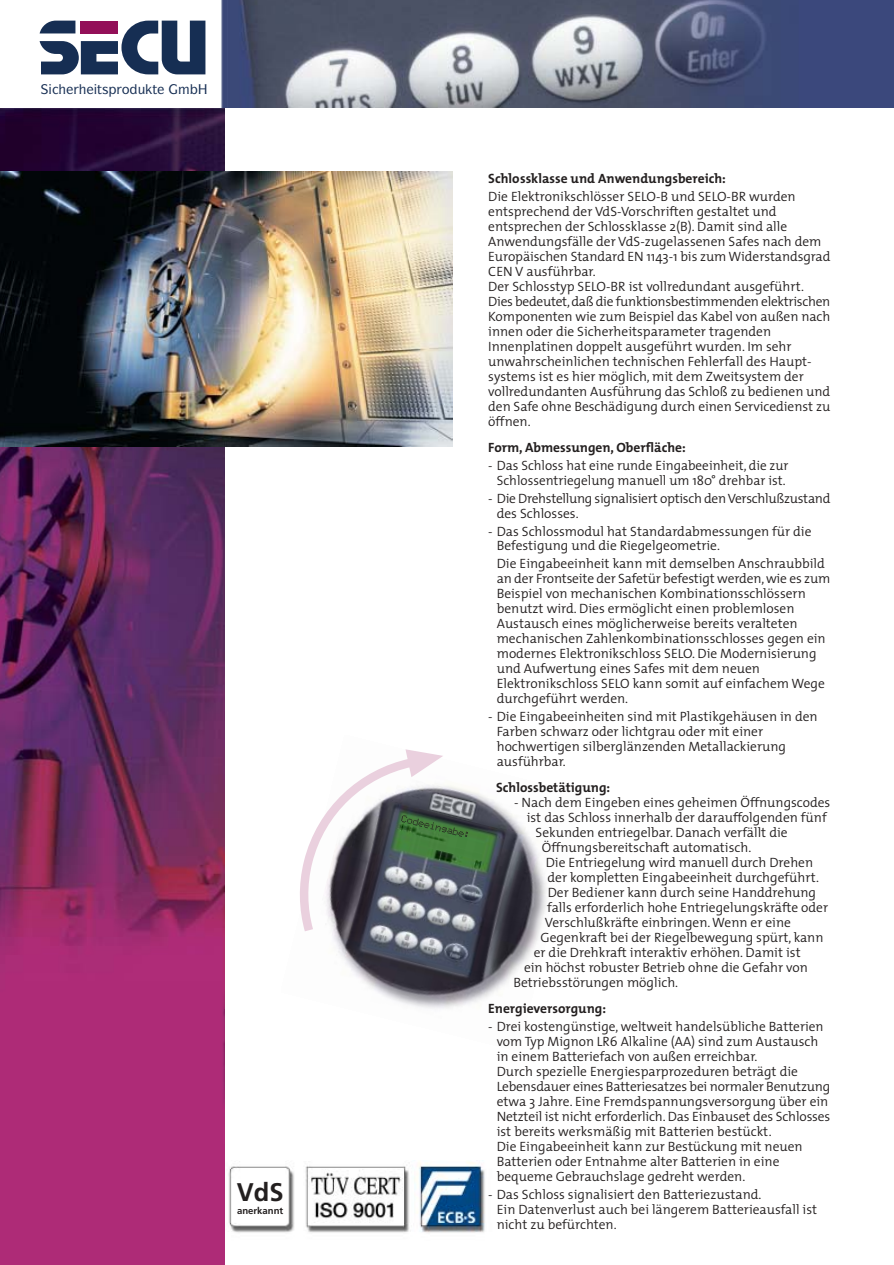
<style>
.page{position:relative;width:894px;height:1265px;background:#fff}
.page>*{position:absolute;margin:0;border:0;box-sizing:border-box;transform-origin:0 0}
.t1{font:700 25.5px "Frutiger LT";color:#231f1f}
.t2{font:300 13.5px/15px "The Mix";color:#231f1f}
.t3{font:700 13.5px "The Mix";color:#231f1f}
.t4{font:300 13.5px/15px "The Mix";letter-spacing:-.02em;color:#231f1f}
.t5{font:500 13.35px "Symbol";color:#162e53}
.t6{font:700 9.6px "Frutiger LT";color:#231f1f}
</style>
<div class="page">
<img style="left:224px;top:1160px;width:261px;height:90px">
<img style="left:39px;top:0;width:855px;height:108px">
<img style="left:0;top:109px;width:224px;height:1155px">
<svg style="left:40px;top:21px;width:165px;height:53px"></svg>
<img style="left:300px;top:790px;width:247px;height:219px">
<img style="left:0;top:172px;width:452px;height:274px">
<svg style="left:302px;top:749px;width:166px;height:191px"></svg>
<svg style="left:42px;top:84px;width:54px;height:10px"></svg>
<svg style="left:109px;top:86px;width:13px;height:10px"></svg>
<svg style="left:130px;top:84px;width:7px;height:10px"></svg>
<svg style="left:146px;top:84px;width:61px;height:10px"></svg>
<p class="t5" style="left:97px;top:84px;width:62px">▼▲ □◆▼</p>
<h1 class="t1" style="left:237px;top:1181px;width:48px">VdS</h1>
<p class="t6" style="left:237px;top:1206px;width:48px">anerkannt</p>
<p class="t3" style="left:488px;top:174px;width:239px">Schlossklasse und Anwendungsbereich:</p>
<p class="t2" style="left:488px;top:190px;width:344px">Die Elektronikschlösser SELO-B und SELO-BR wurden entsprechend der VdS-Vorschriften gestaltet und entsprechen der Schlossklasse 2(B). Damit sind alle Anwendungsfälle der VdS-zugelassenen Safes nach dem Europäischen Standard EN 1143-1 bis zum Widerstandsgrad CEN V ausführbar.<br>Der Schlosstyp SELO-BR ist vollredundant ausgeführt.<br>Dies bedeutet, daß die funktionsbestimmenden elektrischen Komponenten wie zum Beispiel das Kabel von außen nach innen oder die Sicherheitsparameter tragenden Innenplatinen doppelt ausgeführt wurden. Im sehr unwahrscheinlichen technischen Fehlerfall des Haupt&shy;systems ist es hier möglich, mit dem Zweitsystem der vollredundanten Ausführung das Schloß zu bedienen und den Safe ohne Beschädigung durch einen Servicedienst zu öffnen.</p>
<p class="t3" style="left:488px;top:443px;width:199px">Form, Abmessungen, Oberfläche:</p>
<p class="t2" style="left:488px;top:459px;width:302px;text-align:center">- Das Schloss hat eine runde Eingabeeinheit, die zur<br>Schlossentriegelung manuell um 180° drehbar ist.</p>
<p class="t4" style="left:497px;top:492px;width:335px;text-indent:-9px">- Die Drehstellung signalisiert optisch den Verschlußzustand des Schlosses.</p>
<p class="t2" style="left:497px;top:525px;width:316px;text-indent:-9px">- Das Schlossmodul hat Standardabmessungen für die<br>Befestigung und die Riegelgeometrie.</p>
<p class="t2" style="left:497px;top:557px;width:335px">Die Eingabeeinheit kann mit demselben Anschraubbild an der Frontseite der Safetür befestigt werden, wie es zum Beispiel von mechanischen Kombinationsschlössern benutzt wird. Dies ermöglicht einen problemlosen Austausch eines möglicherweise bereits veralteten mechanischen Zahlenkombinationsschlosses gegen ein modernes Elektronikschloss SELO. Die Modernisierung und Aufwertung eines Safes mit dem neuen Elektronikschloss SELO kann somit auf einfachem Wege durchgeführt werden.</p>
<p class="t2" style="left:497px;top:710px;width:322px;text-indent:-9px">- Die Eingabeeinheiten sind mit Plastikgehäusen in den Farben schwarz oder lichtgrau oder mit einer hochwertigen silberglänzenden Metallackierung ausführbar.</p>
<p class="t3" style="left:496px;top:782px;width:116px">Schlossbetätigung:</p>
<p class="t2" style="left:514px;top:796px;width:318px">- Nach dem Eingeben eines geheimen Öffnungscodes</p>
<p class="t2" style="left:527px;top:811px;width:301px">ist das Schloss innerhalb der darauffolgenden fünf</p>
<p class="t2" style="left:536px;top:826px;width:254px">Sekunden entriegelbar. Danach verfällt die</p>
<p class="t2" style="left:542px;top:841px;width:211px">Öffnungsbereitschaft automatisch.</p>
<p class="t2" style="left:546px;top:856px;width:269px">Die Entriegelung wird manuell durch Drehen</p>
<p class="t2" style="left:548px;top:871px;width:273px">der kompletten Eingabeeinheit durchgeführt.</p>
<p class="t2" style="left:548px;top:886px;width:270px">Der Bediener kann durch seine Handdrehung</p>
<p class="t2" style="left:547px;top:901px;width:282px">falls erforderlich hohe Entriegelungskräfte oder</p>
<p class="t2" style="left:545px;top:916px;width:248px">Verschlußkräfte einbringen. Wenn er eine</p>
<p class="t2" style="left:541px;top:931px;width:284px">Gegenkraft bei der Riegelbewegung spürt, kann</p>
<p class="t2" style="left:534px;top:946px;width:268px">er die Drehkraft interaktiv erhöhen. Damit ist</p>
<p class="t2" style="left:524px;top:961px;width:285px">ein höchst robuster Betrieb ohne die Gefahr von</p>
<p class="t2" style="left:513px;top:976px;width:166px">Betriebsstörungen möglich.</p>
<p class="t3" style="left:488px;top:1003px;width:119px">Energieversorgung:</p>
<p class="t2" style="left:497px;top:1020px;width:335px;text-indent:-9px">- Drei kostengünstige, weltweit handelsübliche Batterien vom Typ Mignon LR6 Alkaline (AA) sind zum Austausch in einem Batteriefach von außen erreichbar.<br>Durch spezielle Energiesparprozeduren beträgt die Lebensdauer eines Batteriesatzes bei normaler Benutzung etwa 3 Jahre. Eine Fremdspannungsversorgung über ein Netzteil ist nicht erforderlich. Das Einbauset des Schlosses ist bereits werksmäßig mit Batterien bestückt.<br>Die Eingabeeinheit kann zur Bestückung mit neuen Batterien oder Entnahme alter Batterien in eine bequeme Gebrauchslage gedreht werden.</p>
<p class="t2" style="left:497px;top:1188px;width:322px;text-indent:-9px">- Das Schloss signalisiert den Batteriezustand.<br>Ein Datenverlust auch bei längerem Batterieausfall ist nicht zu befürchten.</p>
</div>
